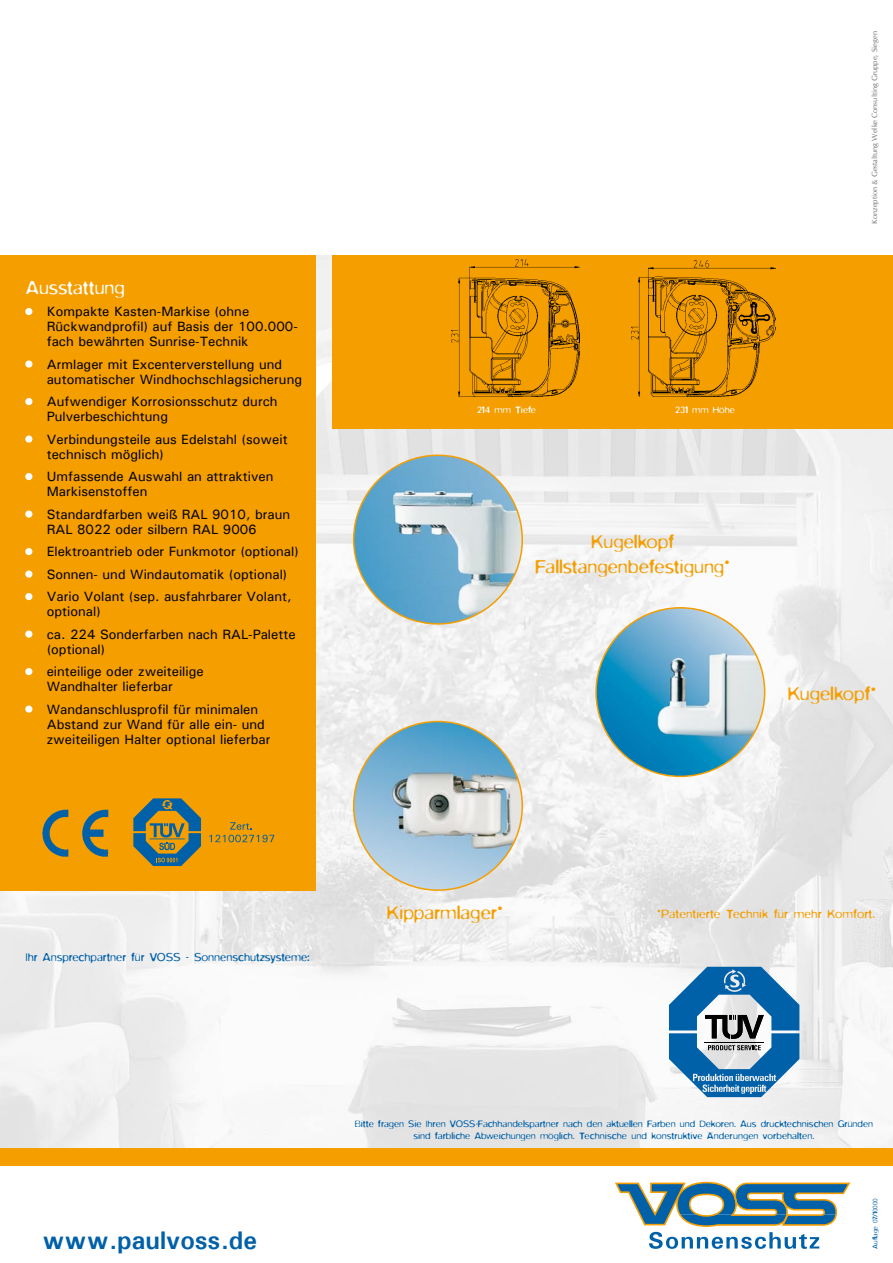
<style>
.page{position:relative;width:893px;height:1263px;background:#fff}
.page>*{position:absolute;margin:0;border:0;box-sizing:border-box;transform-origin:0 0}
.t1{font:700 25.5px "Univers";color:#0060a8}
.t2{font:300 21px/25.2px "Blur";color:#f49e00;text-align:center}
.t3{font:300 21px "Blur";color:#fff}
.t4{font:500 13.5px/15px "Univers";color:#000}
.t5{font:300 13.5px "Blur";letter-spacing:.01em;color:#f49e00}
.t6{font:300 12.75px "Blur";color:#0060a8}
.t7{font:300 10.5px/12px "Blur";color:#0060a8;text-align:center}
.t8{font:300 10.5px "Blur";color:#fff}
.t9{font:7.5px "Cg Omega";color:#707173}
.t10{font:300 7.5px "Blur";color:#0060a8}
.s1{color:#fff}
</style>
<div class="page">
<img style="left:0;top:255px;width:893px;height:893px">
<div style="left:0;top:255px;width:315px;height:636px;background:#f49e00"></div>
<div style="left:332px;top:255px;width:561px;height:174px;background:#f49e00"></div>
<img style="left:596px;top:608px;width:169px;height:168px;border-radius:50%">
<img style="left:354px;top:455px;width:168px;height:169px;border-radius:50%">
<img style="left:354px;top:721px;width:168px;height:169px;border-radius:50%">
<div style="left:0;top:1148px;width:893px;height:17px;background:#f49e00"></div>
<svg style="left:669px;top:967px;width:130px;height:130px"></svg>
<img style="left:452px;top:260px;width:128px;height:137px">
<svg style="left:209px;top:822px;width:65px;height:20px"></svg>
<svg style="left:133px;top:798px;width:68px;height:68px"></svg>
<img style="left:43px;top:809px;width:65px;height:47px">
<svg style="left:25px;top:308px;width:8px;height:8px"></svg>
<svg style="left:25px;top:360px;width:8px;height:8px"></svg>
<svg style="left:25px;top:398px;width:8px;height:8px"></svg>
<svg style="left:25px;top:435px;width:8px;height:8px"></svg>
<svg style="left:25px;top:473px;width:8px;height:8px"></svg>
<svg style="left:25px;top:510px;width:8px;height:8px"></svg>
<svg style="left:25px;top:548px;width:8px;height:8px"></svg>
<svg style="left:25px;top:570px;width:8px;height:8px"></svg>
<svg style="left:25px;top:593px;width:8px;height:8px"></svg>
<svg style="left:25px;top:630px;width:8px;height:8px"></svg>
<svg style="left:25px;top:668px;width:8px;height:8px"></svg>
<svg style="left:25px;top:705px;width:8px;height:8px"></svg>
<svg style="left:615px;top:1181px;width:236px;height:68px"></svg>
<img style="left:631px;top:260px;width:144px;height:136px">
<h2 class="t3" style="left:26px;top:276px;width:101px">Ausstattung</h2>
<p class="t4" style="left:47px;top:304px;width:253px;text-indent:-21px"><span class="s1">•</span> Kompakte Kasten-Markise (ohne<br>Rückwandprofil) auf Basis der 100.000- fach bewährten Sunrise-Technik</p>
<p class="t4" style="left:47px;top:356px;width:257px;text-indent:-21px"><span class="s1">•</span> Armlager mit Excenterverstellung und automatischer Windhochschlagsicherung</p>
<p class="t4" style="left:47px;top:394px;width:232px;text-indent:-21px"><span class="s1">•</span> Aufwendiger Korrosionsschutz durch<br>Pulverbeschichtung</p>
<p class="t4" style="left:47px;top:431px;width:242px;text-indent:-21px"><span class="s1">•</span> Verbindungsteile aus Edelstahl (soweit technisch möglich)</p>
<p class="t4" style="left:47px;top:469px;width:228px;text-indent:-21px"><span class="s1">•</span> Umfassende Auswahl an attraktiven<br>Markisenstoffen</p>
<p class="t4" style="left:47px;top:506px;width:245px;text-indent:-21px"><span class="s1">•</span> Standardfarben weiß RAL 9010, braun<br>RAL 8022 oder silbern RAL 9006</p>
<p class="t4" style="left:26px;top:544px;width:275px"><span class="s1">•</span> Elektroantrieb oder Funkmotor (optional)</p>
<p class="t4" style="left:26px;top:566px;width:263px"><span class="s1">•</span> Sonnen- und Windautomatik (optional)</p>
<p class="t4" style="left:47px;top:589px;width:246px;text-indent:-21px"><span class="s1">•</span> Vario Volant (sep. ausfahrbarer Volant, optional)</p>
<p class="t4" style="left:47px;top:626px;width:250px;text-indent:-21px"><span class="s1">•</span> ca. 224 Sonderfarben nach RAL-Palette (optional)</p>
<p class="t4" style="left:47px;top:664px;width:158px;text-indent:-21px"><span class="s1">•</span> einteilige oder zweiteilige<br>Wandhalter lieferbar</p>
<p class="t4" style="left:47px;top:701px;width:225px;text-indent:-21px"><span class="s1">•</span> Wandanschlusprofil für minimalen<br>Abstand zur Wand für alle ein- und zweiteiligen Halter optional lieferbar</p>
<p class="t9" style="left:870px;top:224px;width:194px;rotate:-90deg">Konzeption &amp; Gestaltung Welke Consulting Gruppe, Siegen</p>
<p class="t8" style="left:477px;top:404px;width:60px">214 mm Tiefe</p>
<p class="t8" style="left:675px;top:404px;width:61px">231 mm Höhe</p>
<h2 class="t2" style="left:535px;top:528px;width:196px">Kugelkopf<br>Fallstangenbefestigung*</h2>
<h2 class="t2" style="left:788px;top:681px;width:90px">Kugelkopf*</h2>
<p class="t6" style="left:26px;top:950px;width:286px">Ihr Ansprechpartner für VOSS - Sonnenschutzsysteme:</p>
<h2 class="t2" style="left:387px;top:899px;width:117px">Kipparmlager*</h2>
<p class="t5" style="left:657px;top:906px;width:219px">*Patentierte Technik für mehr Komfort.</p>
<h1 class="t1" style="left:43px;top:1224px;width:216px">www.paulvoss.de</h1>
<p class="t7" style="left:355px;top:1118px;width:520px">Bitte fragen Sie Ihren VOSS-Fachhandelspartner nach den aktuellen Farben und Dekoren. Aus drucktechnischen Gründen sind farbliche Abweichungen möglich. Technische und konstruktive Änderungen vorbehalten.</p>
<p class="t10" style="left:871px;top:1248px;width:52px;rotate:-90deg">Auflage 07/10000</p>
</div>
